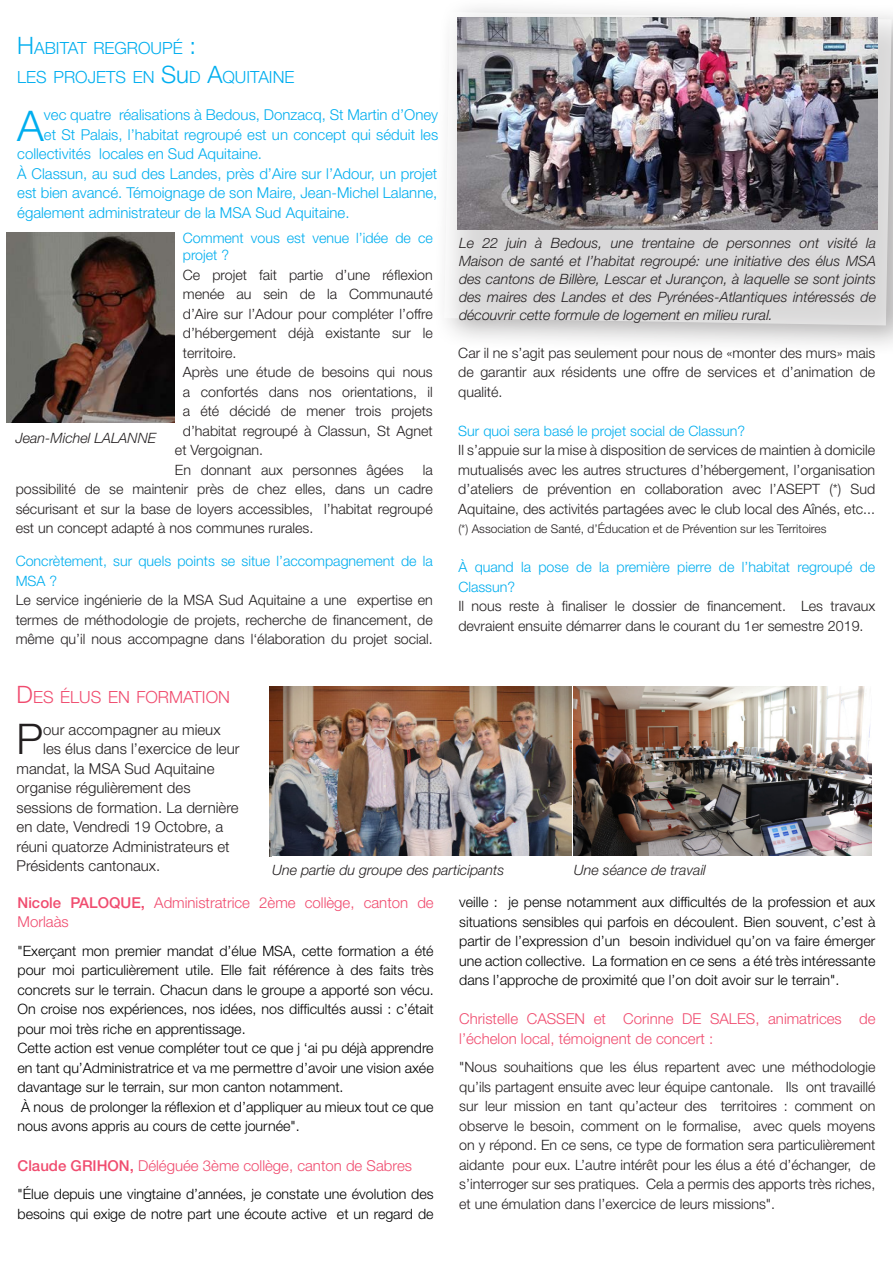
<style>
.page{position:relative;width:893px;height:1263px;background:#fff}
.page>*{position:absolute;margin:0;border:0;box-sizing:border-box;transform-origin:0 0}
.t1{font:300 42.3px "Helvetica Neue LT Std";color:#231f20}
.t2{font:300 42.3px "Helvetica Neue LT Std";color:#00aeef}
.t3{font:300 16.8px "Helvetica Neue LT Std";color:#00aeef}
.t4{font:300 16.8px "Helvetica Neue LT Std";color:#f04c6f}
.t5{font:300 15px/19.5px "Helvetica Neue LT Std";color:#00aeef;text-align:justify}
.t6{font:300 15px "Helvetica Neue LT Std";color:#231f20}
.t7{font:300 15px/19.5px "Helvetica Neue LT Std";color:#f04c6f}
.t8{font:300 14.25px/19.5px "Helvetica Neue LT Std";color:#231f20;text-align:justify}
.t9{font:300 14.25px/19.5px "Helvetica Neue LT Std";color:#000;text-align:justify}
.t10{font:italic 300 14.25px/18px "Helvetica Neue LT Std";color:#231f20;text-align:justify}
.t11{font:300 14.25px/19.5px "Helvetica Neue LT Std";color:#00aeef}
.t12{font:300 12px "Helvetica Neue LT Std";color:#231f20}
.s1{font-size:24px}
.s2{font-weight:500}
</style>
<div class="page">
<div style="left:433px;top:0;width:460px;height:357px;background:#231f20;opacity:.35"></div>
<svg style="left:444px;top:12px;width:448px;height:313px;background:#dbdadb"></svg>
<img style="left:457px;top:17px;width:421px;height:212px">
<img style="left:269px;top:686px;width:302px;height:170px">
<img style="left:573px;top:686px;width:298px;height:170px">
<img style="left:6px;top:233px;width:168px;height:189px">
<p class="t3" style="left:17px;top:38px;width:180px"><span class="s1">H</span>ABITAT REGROUPÉ <span class="s1">:</span></p>
<p class="t3" style="left:17px;top:66px;width:279px">LES PROJETS EN <span class="s1">S</span><span class="s1">u</span>D <span class="s1">A</span>QUITAINE</p>
<p class="t2" style="left:17px;top:100px;width:28px">A</p>
<p class="t5" style="left:44px;top:105px;width:396px">vec quatre réalisations à Bedous, Donzacq, St Martin d’Oney</p>
<p class="t5" style="left:44px;top:124px;width:396px">et St Palais, l’habitat regroupé est un concept qui séduit les</p>
<p class="t5" style="left:17px;top:144px;width:246px">collectivités locales en Sud Aquitaine.</p>
<p class="t5" style="left:17px;top:163px;width:422px">À Classun, au sud des Landes, près d’Aire sur l’Adour, un projet est bien avancé. Témoignage de son Maire, Jean-Michel Lalanne, également administrateur de la MSA Sud Aquitaine.</p>
<p class="t11" style="left:183px;top:229px;width:251px;line-height:17.1px">Comment vous est venue l’idée de ce projet ?</p>
<p class="t8" style="left:183px;top:265px;width:251px">Ce projet fait partie d’une réflexion menée au sein de la Communauté d’Aire sur l’Adour pour compléter l’offre d’hébergement déjà existante sur le territoire.</p>
<p class="t8" style="left:183px;top:362px;width:251px">Après une étude de besoins qui nous</p>
<p class="t8" style="left:183px;top:381px;width:251px">a confortés dans nos orientations, il</p>
<p class="t8" style="left:183px;top:401px;width:251px">a été décidé de mener trois projets</p>
<p class="t8" style="left:183px;top:420px;width:251px">d’habitat regroupé à Classun, St Agnet</p>
<p class="t8" style="left:175px;top:440px;width:90px">et Vergoignan.</p>
<p class="t8" style="left:175px;top:459px;width:230px">En donnant aux personnes âgées</p>
<p class="t10" style="left:16px;top:429px;width:142px">Jean-Michel LALANNE</p>
<p class="t8" style="left:16px;top:459px;width:419px;text-indent:407px">la possibilité de se maintenir près de chez elles, dans un cadre sécurisant et sur la base de loyers accessibles, l’habitat regroupé est un concept adapté à nos communes rurales.</p>
<p class="t11" style="left:16px;top:551px;width:419px">Concrètement, sur quels points se situe l’accompagnement de la<br>MSA ?</p>
<p class="t8" style="left:16px;top:590px;width:419px">Le service ingénierie de la MSA Sud Aquitaine a une expertise en termes de méthodologie de projets, recherche de financement, de même qu’il nous accompagne dans l‘élaboration du projet social.</p>
<p class="t10" style="left:459px;top:234px;width:419px">Le 22 juin à Bedous, une trentaine de personnes ont visité la Maison de santé et l’habitat regroupé: une initiative des élus MSA des cantons de Billère, Lescar et Jurançon, à laquelle se sont joints des maires des Landes et des Pyrénées-Atlantiques intéressés de découvrir cette formule de logement en milieu rural.</p>
<p class="t8" style="left:458px;top:342px;width:418px">Car il ne s’agit pas seulement pour nous de «monter des murs» mais de garantir aux résidents une offre de services et d’animation de qualité.</p>
<p class="t11" style="left:458px;top:420px;width:288px">Sur quoi sera basé le projet social de Classun?</p>
<p class="t8" style="left:458px;top:440px;width:418px">Il s’appuie sur la mise à disposition de services de maintien à domicile mutualisés avec les autres structures d’hébergement, l’organisation d’ateliers de prévention en collaboration avec l’ASEPT (*) Sud Aquitaine, des activités partagées avec le club local des Aînés, etc...</p>
<p class="t12" style="left:458px;top:522px;width:370px">(*) Association de Santé, d’Éducation et de Prévention sur les Territoires</p>
<p class="t11" style="left:458px;top:557px;width:418px">À quand la pose de la première pierre de l’habitat regroupé de<br>Classun?</p>
<p class="t8" style="left:458px;top:596px;width:418px">Il nous reste à finaliser le dossier de financement. Les travaux devraient ensuite démarrer dans le courant du 1er semestre 2019.</p>
<p class="t4" style="left:17px;top:687px;width:215px"><span class="s1">D</span> ES ÉLUS EN FORMATION</p>
<p class="t1" style="left:17px;top:713px;width:28px">P</p>
<p class="t6" style="left:43px;top:720px;width:179px">our accompagner au mieux</p>
<p class="t6" style="left:43px;top:740px;width:198px">les élus dans l’exercice de leur</p>
<p class="t6" style="left:17px;top:759px;width:199px">mandat, la MSA Sud Aquitaine</p>
<p class="t6" style="left:17px;top:779px;width:175px">organise régulièrement des</p>
<p class="t6" style="left:17px;top:798px;width:223px">sessions de formation. La dernière</p>
<p class="t6" style="left:17px;top:818px;width:208px">en date, Vendredi 19 Octobre, a</p>
<p class="t6" style="left:17px;top:837px;width:215px">réuni quatorze Administrateurs et</p>
<p class="t6" style="left:17px;top:857px;width:145px">Présidents cantonaux.</p>
<p class="t10" style="left:272px;top:861px;width:234px">Une partie du groupe des participants</p>
<p class="t10" style="left:574px;top:861px;width:133px">Une séance de travail</p>
<p class="t7" style="left:18px;top:892px;width:418px"><span class="s2">Nicole PALOQUE,</span> Administratrice 2ème collège, canton de<br>Morlaàs</p>
<p class="t9" style="left:18px;top:941px;width:418px">"Exerçant mon premier mandat d’élue MSA, cette formation a été pour moi particulièrement utile. Elle fait référence à des faits très concrets sur le terrain. Chacun dans le groupe a apporté son vécu.<br>On croise nos expériences, nos idées, nos difficultés aussi : c’était pour moi très riche en apprentissage.</p>
<p class="t9" style="left:18px;top:1038px;width:418px">Cette action est venue compléter tout ce que j ‘ai pu déjà apprendre en tant qu’Administratrice et va me permettre d’avoir une vision axée davantage sur le terrain, sur mon canton notamment.</p>
<p class="t9" style="left:18px;top:1097px;width:418px">À nous de prolonger la réflexion et d’appliquer au mieux tout ce que nous avons appris au cours de cette journée".</p>
<p class="t7" style="left:18px;top:1155px;width:396px"><span class="s2">Claude GRIHON,</span> Déléguée 3ème collège, canton de Sabres</p>
<p class="t9" style="left:18px;top:1184px;width:418px">"Élue depuis une vingtaine d’années, je constate une évolution des besoins qui exige de notre part une écoute active et un regard de</p>
<p class="t9" style="left:459px;top:892px;width:418px">veille : je pense notamment aux difficultés de la profession et aux situations sensibles qui parfois en découlent. Bien souvent, c’est à partir de l’expression d’un besoin individuel qu’on va faire émerger une action collective. La formation en ce sens a été très intéressante dans l’approche de proximité que l’on doit avoir sur le terrain".</p>
<p class="t7" style="left:459px;top:1009px;width:418px">Christelle CASSEN et Corinne DE SALES, animatrices de l’échelon local, témoignent de concert :</p>
<p class="t8" style="left:459px;top:1057px;width:418px">"Nous souhaitions que les élus repartent avec une méthodologie qu’ils partagent ensuite avec leur équipe cantonale. Ils ont travaillé sur leur mission en tant qu’acteur des territoires : comment on observe le besoin, comment on le formalise, avec quels moyens on y répond. En ce sens, ce type de formation sera particulièrement aidante pour eux. L’autre intérêt pour les élus a été d’échanger, de s’interroger sur ses pratiques. Cela a permis des apports très riches, et une émulation dans l’exercice de leurs missions".</p>
</div>
